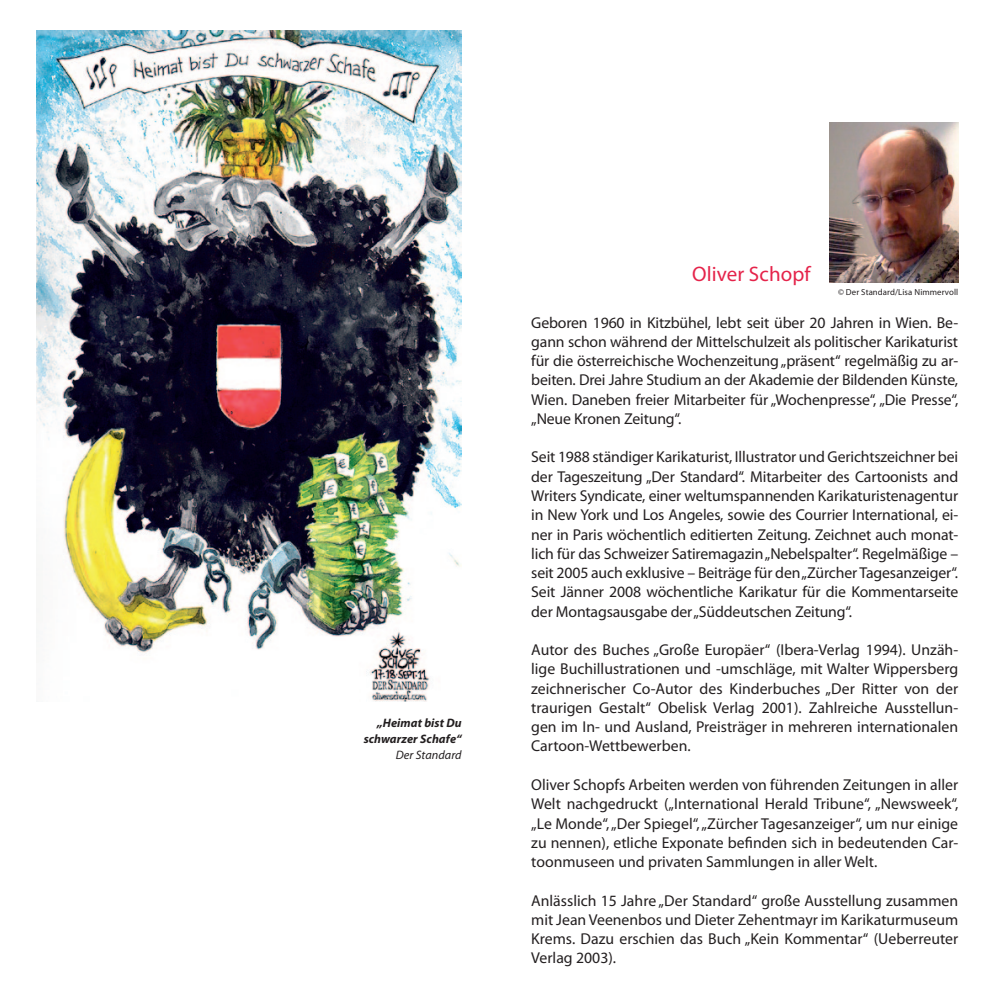
<style>
.page{position:relative;width:993px;height:1008px;background:#fff}
.page>*{position:absolute;margin:0;border:0;box-sizing:border-box;transform-origin:0 0}
.t1{font:21px "Myriad Pro";letter-spacing:.005em;color:#e5234a}
.t2{font:15.75px/19.2px "Myriad Pro";color:#231f20;text-align:justify}
.t3{font:italic 700 12.25px/15.8px "Myriad Pro";letter-spacing:.005em;color:#231f20;text-align:right}
.t4{font:italic 12.25px "Myriad Pro";letter-spacing:.005em;color:#231f20}
.t5{font:8.75px "Myriad Pro";letter-spacing:.01em;color:#231f20}
</style>
<div class="page">
<img style="left:36px;top:30px;width:425px;height:670px">
<img style="left:829px;top:122px;width:128px;height:161px">
<p class="t3" style="left:363px;top:714px;width:99px">„Heimat bist Du schwarzer Schafe“</p>
<p class="t4" style="left:395px;top:746px;width:67px">Der Standard</p>
<h1 class="t1" style="left:692px;top:261px;width:120px">Oliver Schopf</h1>
<p class="t5" style="left:837px;top:286px;width:122px">© Der Standard/Lisa Nimmervoll</p>
<p class="t2" style="left:531px;top:312px;width:428px">Geboren 1960 in Kitzbühel, lebt seit über 20 Jahren in Wien. Be&shy;gann schon während der Mittelschulzeit als politischer Karikaturist für die österreichische Wochenzeitung „präsent“ regelmäßig zu ar&shy;beiten. Drei Jahre Studium an der Akademie der Bildenden Künste, Wien. Daneben freier Mitarbeiter für „Wochenpresse“, „Die Presse“, „Neue Kronen Zeitung“.</p>
<p class="t2" style="left:531px;top:447px;width:428px">Seit 1988 ständiger Karikaturist, Illustrator und Gerichtszeichner bei der Tageszeitung „Der Standard“. Mitarbeiter des Cartoonists and Writers Syndicate, einer weltumspannenden Karikaturistenagentur in New York und Los Angeles, sowie des Courrier International, ei&shy;ner in Paris wöchentlich editierten Zeitung. Zeichnet auch monat&shy;lich für das Schweizer Satiremagazin „Nebelspalter“. Regelmäßige – seit 2005 auch exklusive – Beiträge für den „Zürcher Tagesanzeiger“.<br>Seit Jänner 2008 wöchentliche Karikatur für die Kommentarseite der Montagsausgabe der „Süddeutschen Zeitung“.</p>
<p class="t2" style="left:531px;top:639px;width:428px">Autor des Buches „Große Europäer“ (Ibera-Verlag 1994). Unzäh&shy;lige Buchillustrationen und -umschläge, mit Walter Wippersberg zeichnerischer Co-Autor des Kinderbuches „Der Ritter von der traurigen Gestalt“ Obelisk Verlag 2001). Zahlreiche Ausstellun&shy;gen im In- und Ausland, Preisträger in mehreren internationalen Cartoon-Wettbewerben.</p>
<p class="t2" style="left:531px;top:774px;width:428px">Oliver Schopfs Arbeiten werden von führenden Zeitungen in aller Welt nachgedruckt („International Herald Tribune“, „Newsweek“, „Le Monde“, „Der Spiegel“, „Zürcher Tagesanzeiger“, um nur einige zu nennen), etliche Exponate befinden sich in bedeutenden Car&shy;toonmuseen und privaten Sammlungen in aller Welt.</p>
<p class="t2" style="left:531px;top:890px;width:428px">Anlässlich 15 Jahre „Der Standard“ große Ausstellung zusammen mit Jean Veenenbos und Dieter Zehentmayr im Karikaturmuseum Krems. Dazu erschien das Buch „Kein Kommentar“ (Ueberreuter Verlag 2003).</p>
</div>
